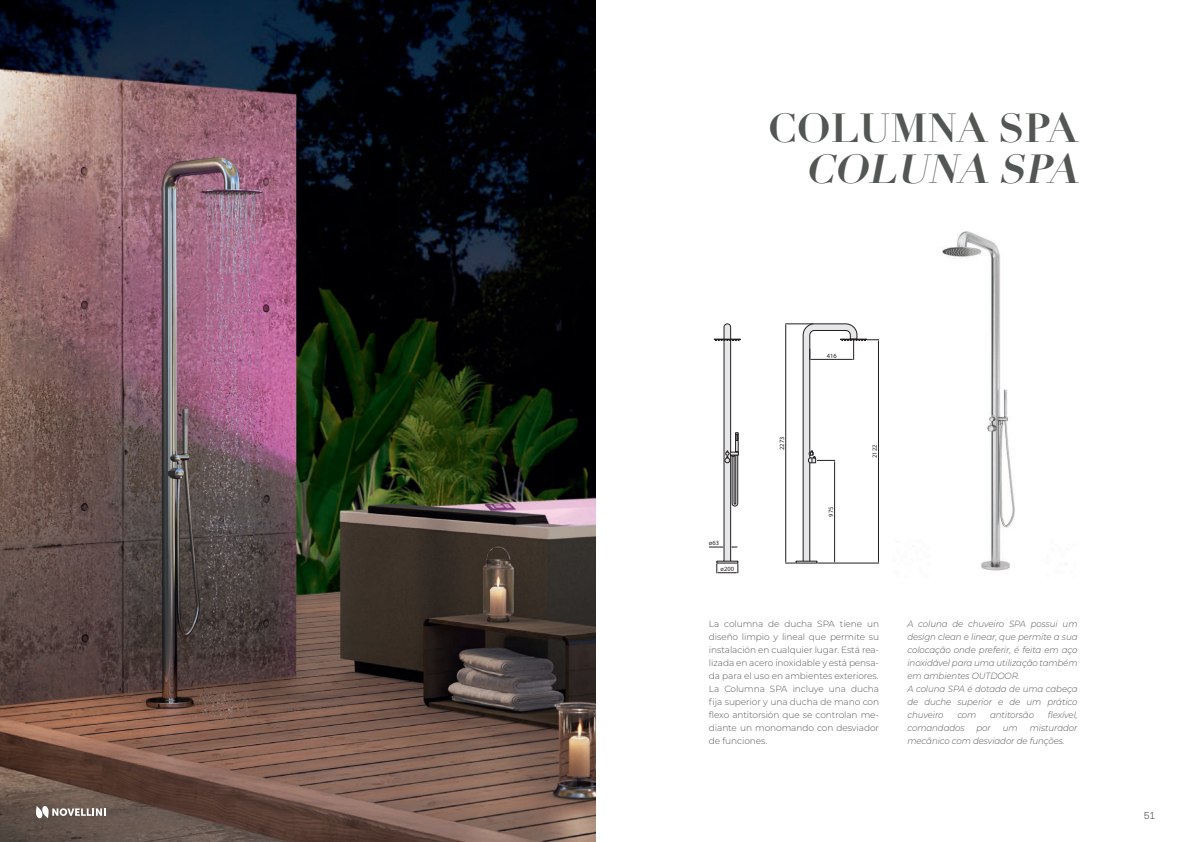
<style>
.page{position:relative;width:1191px;height:842px;background:#fff}
.page>*{position:absolute;margin:0;border:0;box-sizing:border-box;transform-origin:0 0}
.t1{font:700 40px "Didot LT Pro";color:#535753}
.t2{font:italic 700 40px "Didot LT Pro";color:#535753}
.t3{font:300 9px/13px "Montserrat";letter-spacing:-.01em;color:#535753;text-align:justify}
.t4{font:italic 300 9px/13px "Montserrat";letter-spacing:-.01em;color:#535753;scale:.96 1}
.t5{font:9px "Novellini";color:#535753}
.t6{font:6.4px "Myriad Pro";color:#231f20}
</style>
<div class="page">
<img style="left:0;top:0;width:595px;height:842px">
<img style="left:942px;top:231px;width:124px;height:340px">
<svg style="left:785px;top:324px;width:94px;height:240px"></svg>
<svg style="left:709px;top:324px;width:32px;height:249px"></svg>
<svg style="left:36px;top:806px;width:69px;height:12px"></svg>
<h1 class="t1" style="left:768px;top:103px;width:311px">COLUMNA SPA</h1>
<h1 class="t2" style="left:805px;top:144px;width:284px">COLUNA SPA</h1>
<p class="t6" style="left:826px;top:352px;width:11px">416</p>
<p class="t6" style="left:709px;top:539px;width:12px">ø63</p>
<p class="t6" style="left:720px;top:565px;width:15px">ø200</p>
<p class="t6" style="left:778px;top:450px;width:15px;rotate:-90deg">2273</p>
<p class="t6" style="left:827px;top:517px;width:11px;rotate:-90deg">975</p>
<p class="t6" style="left:870px;top:458px;width:15px;rotate:-90deg">2122</p>
<p class="t3" style="left:709px;top:617px;width:172px">La columna de ducha SPA tiene un diseño limpio y lineal que permite su instalación en cualquier lugar. Está rea&shy;lizada en acero inoxidable y está pensa&shy;da para el uso en ambientes exteriores.<br>La Columna SPA incluye una ducha fija superior y una ducha de mano con flexo antitorsión que se controlan me&shy;diante un monomando con desviador de funciones.</p>
<p class="t4" style="left:907px;top:617px;width:179px">A coluna de chuveiro SPA possui um design clean e linear, que permite a sua colocação onde preferir, é feita em aço inoxidável para uma utilização também em ambientes OUTDOOR.<br>A coluna SPA é dotada de uma cabeça de duche superior e de um prático chuveiro</p>
<p class="t4" style="left:957px;top:708px;width:21px">com</p>
<p class="t4" style="left:990px;top:708px;width:47px">antitorsão</p>
<p class="t4" style="left:1047px;top:708px;width:33px">flexível,</p>
<p class="t4" style="left:907px;top:721px;width:61px">comandados</p>
<p class="t4" style="left:976px;top:721px;width:17px">por</p>
<p class="t4" style="left:1003px;top:721px;width:17px">um</p>
<p class="t4" style="left:907px;top:721px;width:179px;text-indent:122px">misturador mecânico com desviador de funções.</p>
<p class="t5" style="left:1144px;top:810px;width:12px">51</p>
</div>
